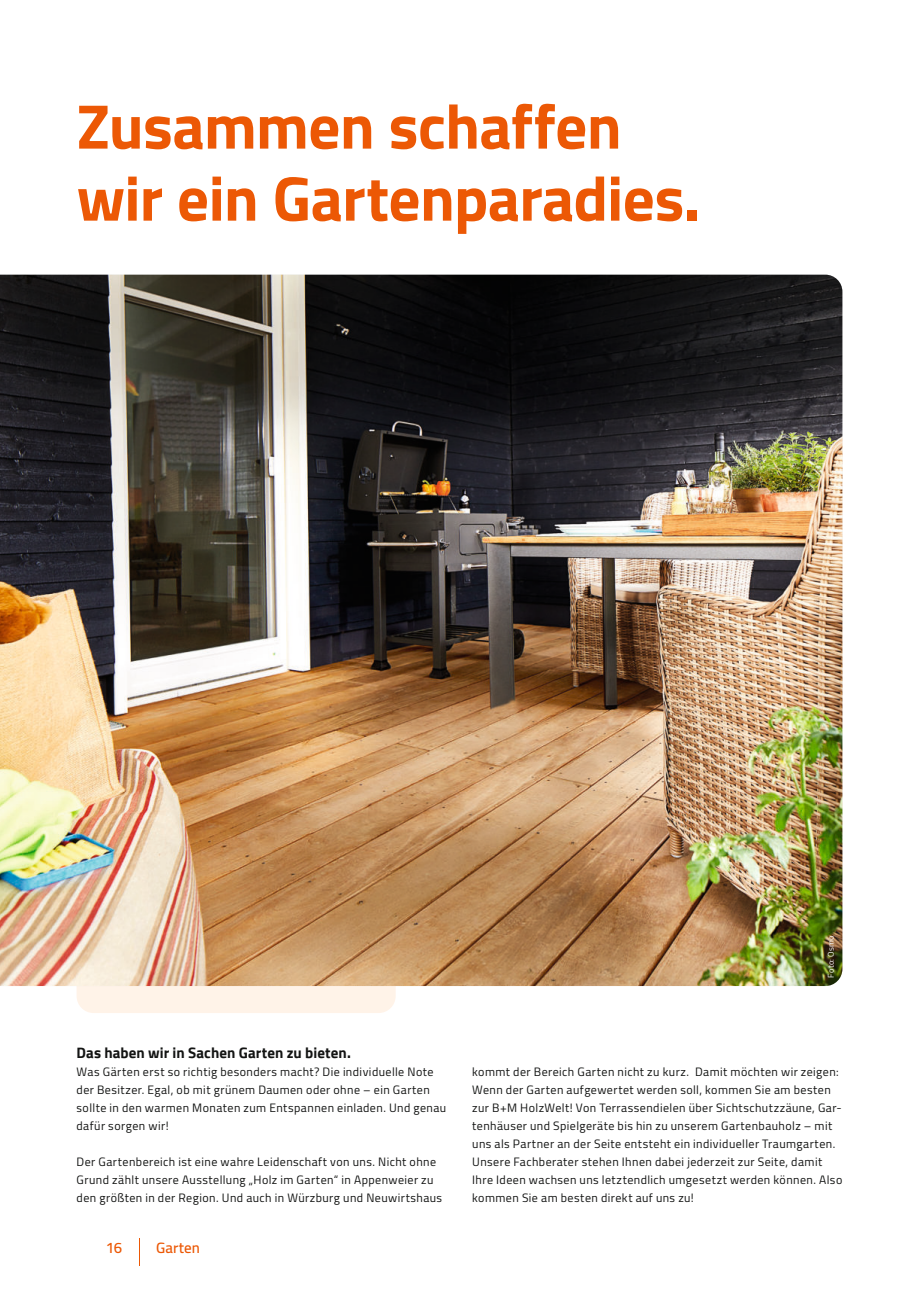
<style>
.page{position:relative;width:919px;height:1289px;background:#fff}
.page>*{position:absolute;margin:0;border:0;box-sizing:border-box;transform-origin:0 0}
.t1{font:700 63px/72px "Cairo";letter-spacing:-.01em;color:#ec5805}
.t2{font:700 15px "Cairo";letter-spacing:.005em;color:#131413}
.t3{font:600 15px "Cairo";letter-spacing:.01em;color:#ec5805}
.t4{font:12px/18px "Cairo";letter-spacing:.035em;color:#131413}
.t5{font:8.25px "Cairo";letter-spacing:.025em;color:#fff}
</style>
<div class="page">
<div style="left:77px;top:801px;width:318px;height:212px;background:#fff3e8;border-radius:17px"></div>
<img style="left:0;top:275px;width:842px;height:711px">
<svg style="left:139px;top:1238px;width:1px;height:27px"></svg>
<h1 class="t1" style="left:77px;top:92px;width:625px">Zusammen schaffen wir ein Gartenparadies.</h1>
<p class="t2" style="left:77px;top:1044px;width:276px">Das haben wir in Sachen Garten zu bieten.</p>
<p class="t5" style="left:826px;top:977px;width:43px;rotate:-90deg">Foto: Osmo</p>
<p class="t4" style="left:77px;top:1063px;width:371px">Was Gärten erst so richtig besonders macht? Die individuelle Note der Besitzer. Egal, ob mit grünem Daumen oder ohne – ein Garten sollte in den warmen Monaten zum Entspannen einladen. Und genau dafür sorgen wir!</p>
<p class="t4" style="left:77px;top:1153px;width:367px">Der Gartenbereich ist eine wahre Leidenschaft von uns. Nicht ohne<br>Grund zählt unsere Ausstellung „Holz im Garten“ in Appenweier zu den größten in der Region. Und auch in Würzburg und Neuwirtshaus</p>
<p class="t3" style="left:106px;top:1238px;width:18px">16</p>
<p class="t3" style="left:156px;top:1238px;width:46px">Garten</p>
<p class="t4" style="left:472px;top:1063px;width:371px">kommt der Bereich Garten nicht zu kurz. Damit möchten wir zeigen:<br>Wenn der Garten aufgewertet werden soll, kommen Sie am besten zur B+M HolzWelt! Von Terrassendielen über Sichtschutzzäune, Gar&shy;tenhäuser und Spielgeräte bis hin zu unserem Gartenbauholz – mit uns als Partner an der Seite entsteht ein individueller Traumgarten.<br>Unsere Fachberater stehen Ihnen dabei jederzeit zur Seite, damit Ihre Ideen wachsen uns letztendlich umgesetzt werden können. Also kommen Sie am besten direkt auf uns zu!</p>
</div>
